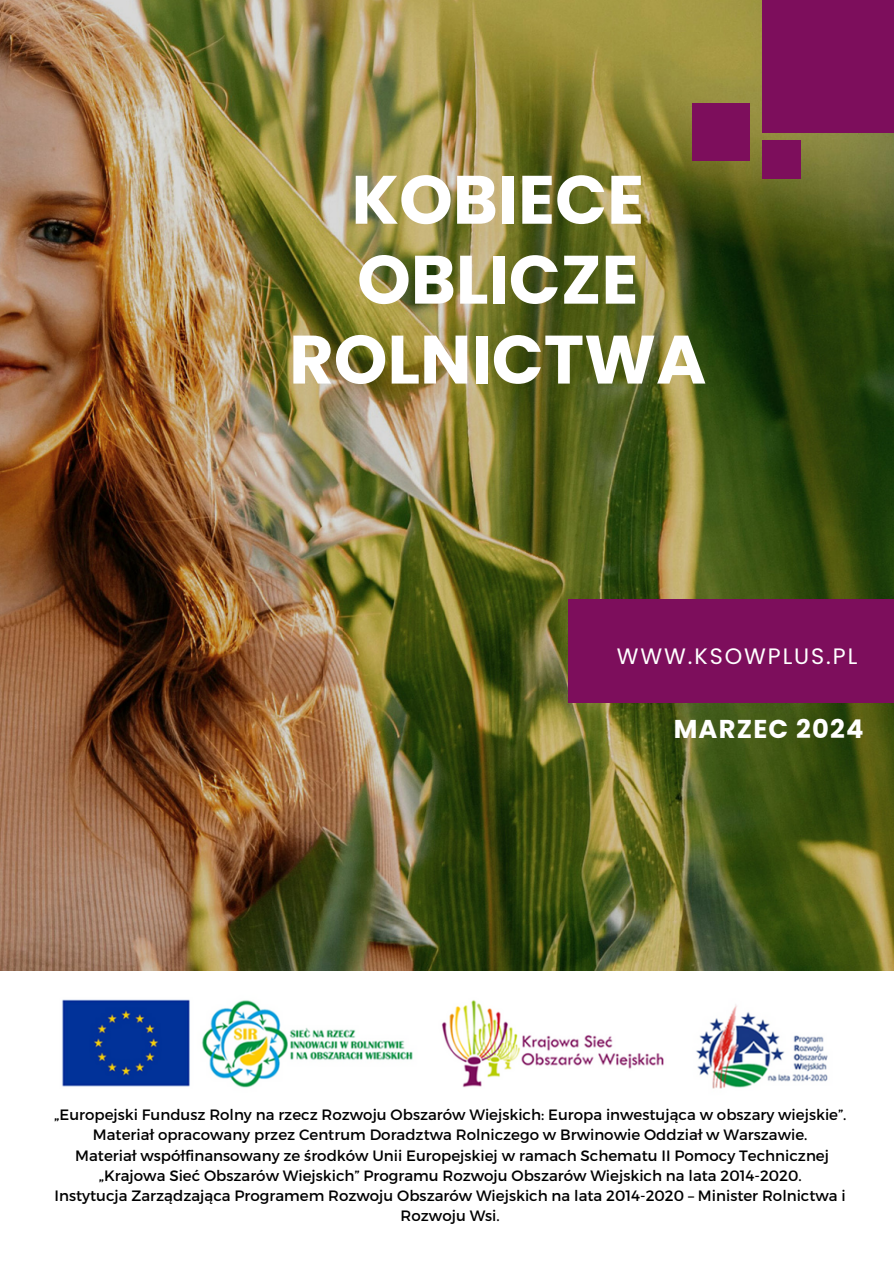
<style>
.page{position:relative;width:894px;height:1264px;background:#fff}
.page>*{position:absolute;margin:0;border:0;box-sizing:border-box;transform-origin:0 0}
.t1{font:700 68.25px/79.8px "Poppins";color:#fff;text-align:center}
.t2{font:700 25.8px "Poppins";letter-spacing:.045em;color:#fff}
.t3{font:22.35px "Poppins";letter-spacing:.085em;color:#fff}
.t4{font:15px/20.2px "Montserrat";color:#000;text-align:center}
</style>
<div class="page">
<img style="left:0;top:0;width:893px;height:971px">
<div style="left:692px;top:103px;width:58px;height:58px;background:#7d0e5c"></div>
<div style="left:762px;top:0;width:131px;height:132px;background:#7d0e5c"></div>
<div style="left:762px;top:141px;width:38px;height:38px;background:#7d0e5c"></div>
<div style="left:568px;top:599px;width:325px;height:104px;background:#7d0e5c"></div>
<img style="left:62px;top:999px;width:766px;height:90px">
<h2 class="t1" style="left:289px;top:160px;width:418px">KOBIECE<br>OBLICZE<br>ROLNICTWA</h2>
<p class="t3" style="left:616px;top:640px;width:242px">WWW.KSOWPLUS.PL</p>
<h3 class="t2" style="left:673px;top:711px;width:191px">MARZEC 2024</h3>
<p class="t4" style="left:54px;top:1103px;width:793px">„Europejski Fundusz Rolny na rzecz Rozwoju Obszarów Wiejskich: Europa inwestująca w obszary wiejskie”.</p>
<p class="t4" style="left:93px;top:1124px;width:715px">Materiał opracowany przez Centrum Doradztwa Rolniczego w Brwinowie Oddział w Warszawie.</p>
<p class="t4" style="left:75px;top:1144px;width:755px">Materiał współfinansowany ze środków Unii Europejskiej w ramach Schematu II Pomocy Technicznej „Krajowa Sieć Obszarów Wiejskich” Programu Rozwoju Obszarów Wiejskich na lata 2014-2020.</p>
<p class="t4" style="left:55px;top:1184px;width:792px">Instytucja Zarządzająca Programem Rozwoju Obszarów Wiejskich na lata 2014-2020 – Minister Rolnictwa i<br>Rozwoju Wsi.</p>
</div>
